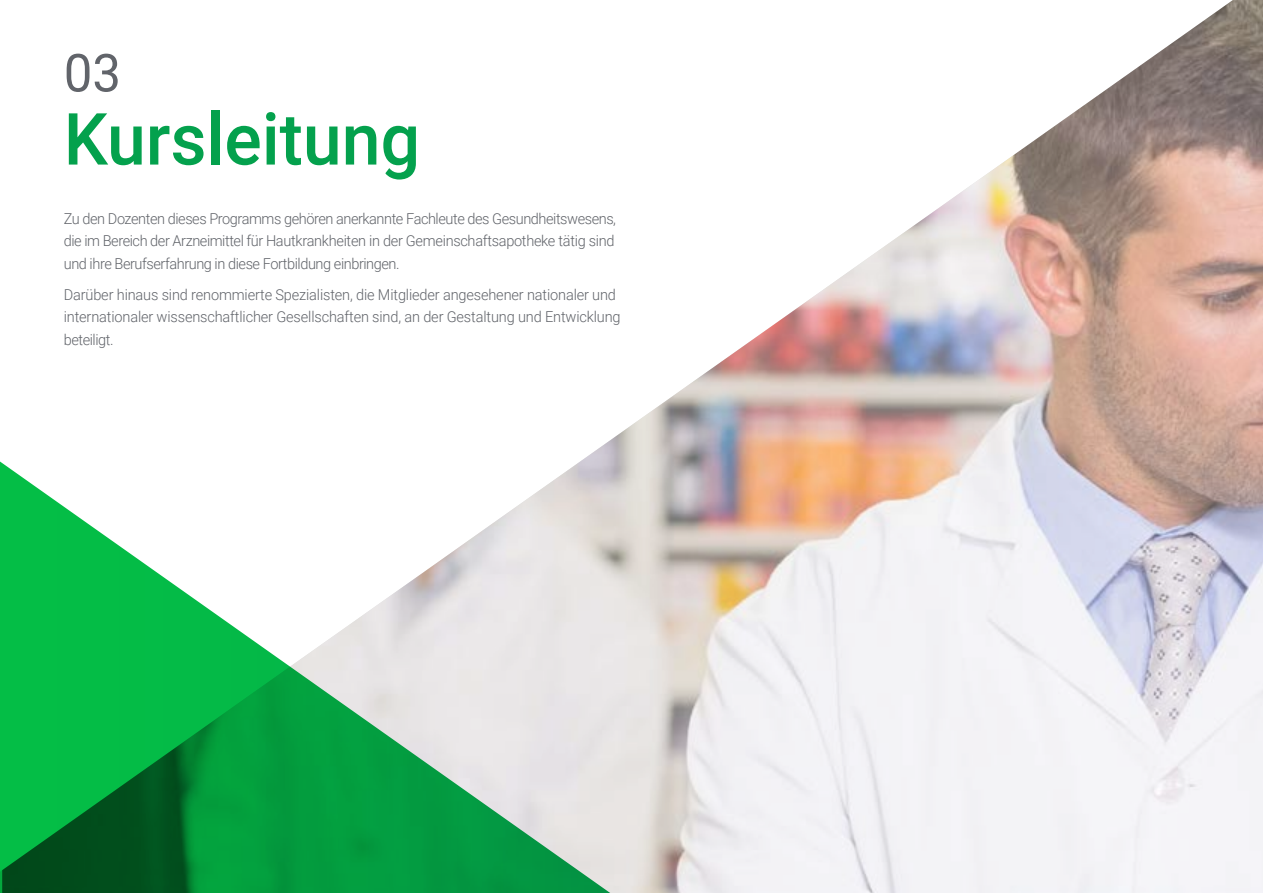
<style>
.page{position:relative;width:1263px;height:893px;background:#fff}
.page>*{position:absolute;margin:0;border:0;box-sizing:border-box;transform-origin:0 0}
.t1{font:500 72px "Roboto";color:#04a14d}
.t2{font:52.5px "Roboto";color:#61646a}
.t3{font:300 15px/22.5px "Roboto";letter-spacing:-.01em;color:#61646a;text-align:justify}
</style>
<div class="page">
<img style="left:602px;top:0;width:661px;height:893px">
<svg style="left:0;top:446px;width:640px;height:447px"></svg>
<h2 class="t2" style="left:64px;top:36px;width:59px">03</h2>
<h1 class="t1" style="left:64px;top:89px;width:358px">Kursleitung</h1>
<p class="t3" style="left:64px;top:207px;width:554px">Zu den Dozenten dieses Programms gehören anerkannte Fachleute des Gesundheitswesens, die im Bereich der Arzneimittel für Hautkrankheiten in der Gemeinschaftsapotheke tätig sind und ihre Berufserfahrung in diese Fortbildung einbringen.</p>
<p class="t3" style="left:64px;top:283px;width:558px;text-align:left">Darüber hinaus sind renommierte Spezialisten, die Mitglieder angesehener nationaler und internationaler wissenschaftlicher Gesellschaften sind, an der Gestaltung und Entwicklung beteiligt.</p>
</div>
